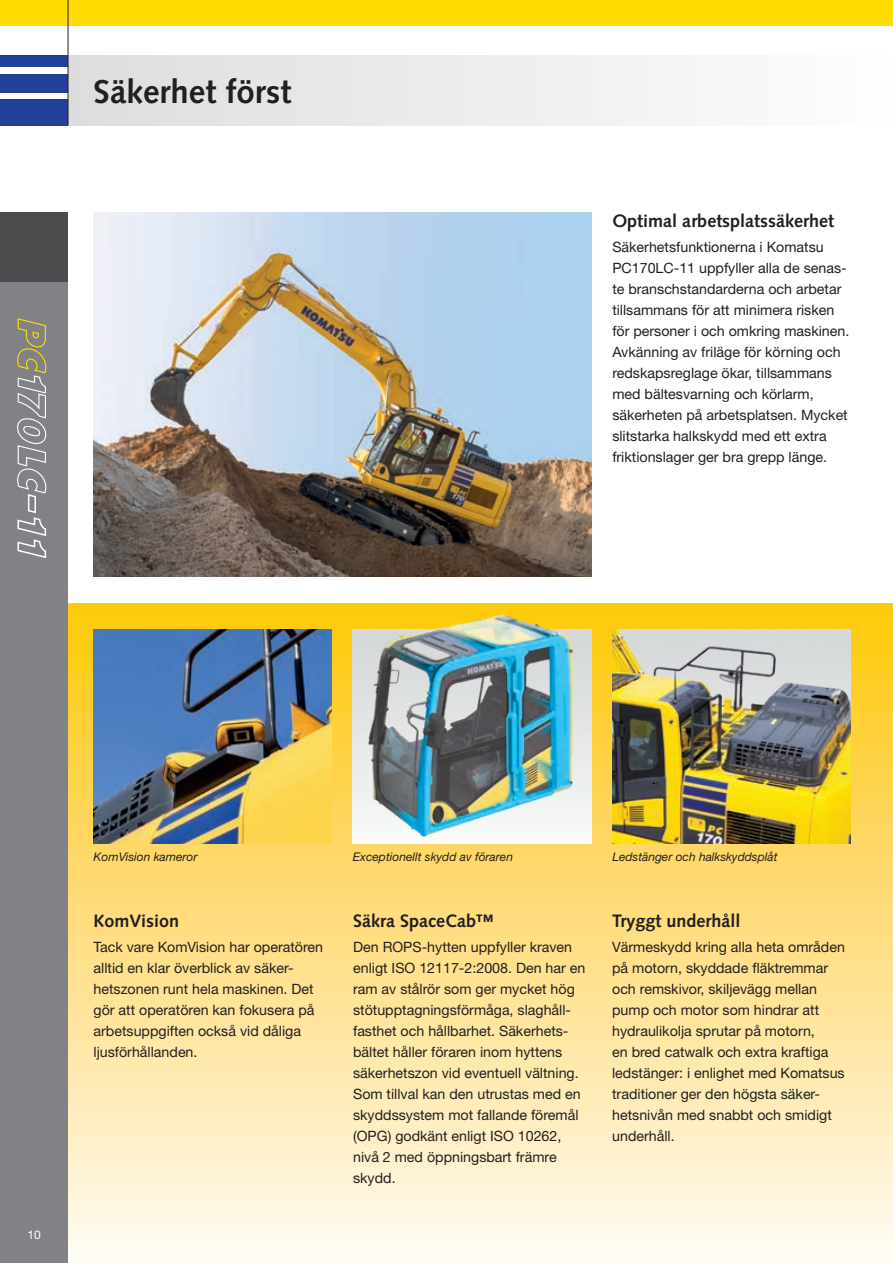
<style>
.page{position:relative;width:893px;height:1263px;background:#fff}
.page>*{position:absolute;margin:0;border:0;box-sizing:border-box;transform-origin:0 0}
.t1{font:700 33px "Syntax LTCE";color:#231f20}
.t2{font:700 18px "Syntax LTCE";color:#231f20}
.t3{font:14.25px/21px "Helvetica Neue LT Pro";color:#231f20}
.t4{font:italic 12px "Helvetica Neue LT Pro";color:#231f20}
.t5{font:12px "Helvetica Neue LT Pro";color:#fff}
</style>
<div class="page">
<div style="left:55px;top:604px;width:838px;height:659px;background:linear-gradient(to bottom,#fbc510,#fff9f3)"></div>
<div style="left:0;top:213px;width:68px;height:1050px;background:#808285"></div>
<div style="left:0;top:99px;width:68px;height:26px;background:#223f99"></div>
<div style="left:0;top:74px;width:68px;height:18px;background:#223f99"></div>
<div style="left:0;top:55px;width:68px;height:12px;background:#223f99"></div>
<div style="left:0;top:0;width:893px;height:26px;background:#ffdc01"></div>
<div style="left:0;top:213px;width:68px;height:69px;background:#4b4c4d"></div>
<div style="left:68px;top:55px;width:825px;height:70px;background:linear-gradient(to right,#ddddde,#fdfdfe)"></div>
<hr style="left:68px;top:0;width:1px;height:125px;background:#231f20">
<svg style="left:17px;top:318px;width:30px;height:240px"></svg>
<img style="left:353px;top:629px;width:238px;height:215px">
<img style="left:361px;top:603px;width:226px;height:241px">
<img style="left:612px;top:629px;width:238px;height:215px">
<img style="left:94px;top:213px;width:497px;height:363px">
<img style="left:94px;top:629px;width:238px;height:215px">
<h1 class="t1" style="left:94px;top:73px;width:199px">Säkerhet först</h1>
<p class="t2" style="left:612px;top:210px;width:223px">Optimal arbetsplatssäkerhet</p>
<p class="t3" style="left:612px;top:236px;width:239px">Säkerhetsfunktionerna i Komatsu PC170LC-11 uppfyller alla de senas&shy;te branschstandarderna och arbetar tillsammans för att minimera risken för personer i och omkring maskinen.<br>Avkänning av friläge för körning och redskapsreglage ökar, tillsammans med bältesvarning och körlarm, säkerheten på arbetsplatsen. Mycket slitstarka halkskydd med ett extra friktionslager ger bra grepp länge.</p>
<p class="t5" style="left:27px;top:1227px;width:15px">10</p>
<p class="t4" style="left:94px;top:849px;width:105px">KomVision kameror</p>
<p class="t4" style="left:353px;top:849px;width:162px">Exceptionellt skydd av föraren</p>
<p class="t4" style="left:612px;top:849px;width:167px">Ledstänger och halkskyddsplåt</p>
<p class="t2" style="left:94px;top:910px;width:87px">KomVision</p>
<p class="t3" style="left:94px;top:936px;width:231px">Tack vare KomVision har operatören alltid en klar överblick av säker&shy;hetszonen runt hela maskinen. Det gör att operatören kan fokusera på arbetsuppgiften också vid dåliga ljusförhållanden.</p>
<p class="t2" style="left:353px;top:910px;width:143px">Säkra SpaceCab™</p>
<p class="t3" style="left:353px;top:936px;width:234px">Den ROPS-hytten uppfyller kraven enligt ISO 12117-2:2008. Den har en ram av stålrör som ger mycket hög stötupptagningsförmåga, slaghåll&shy;fasthet och hållbarhet. Säkerhets&shy;bältet håller föraren inom hyttens säkerhetszon vid eventuell vältning.<br>Som tillval kan den utrustas med en skyddssystem mot fallande föremål (OPG) godkänt enligt ISO 10262, nivå 2 med öppningsbart främre skydd.</p>
<p class="t2" style="left:612px;top:910px;width:130px">Tryggt underhåll</p>
<p class="t3" style="left:612px;top:936px;width:234px">Värmeskydd kring alla heta områden på motorn, skyddade fläktremmar och remskivor, skiljevägg mellan pump och motor som hindrar att hydraulikolja sprutar på motorn,<br>en bred catwalk och extra kraftiga ledstänger: i enlighet med Komatsus traditioner ger den högsta säker&shy;hetsnivån med snabbt och smidigt underhåll.</p>
</div>
